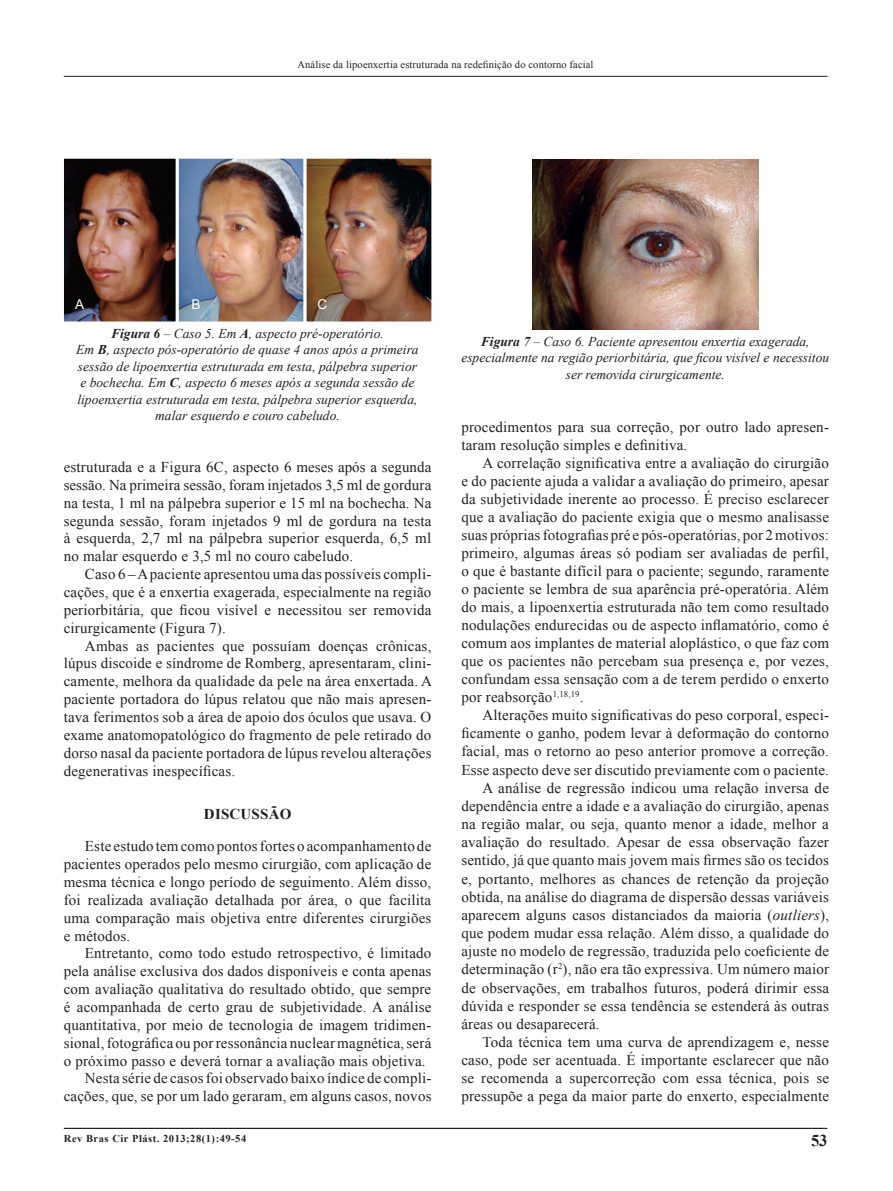
<style>
.page{position:relative;width:893px;height:1191px;background:#fff}
.page>*{position:absolute;margin:0;border:0;box-sizing:border-box;transform-origin:0 0}
.t1{font:700 16.5px "Times New Roman";color:#231f20}
.t2{font:15px/17.9px "Times New Roman";letter-spacing:.01em;color:#231f20;text-align:justify}
.t3{font:700 15px "Times New Roman";letter-spacing:.015em;color:#231f20}
.t4{font:italic 13.5px/16.5px "Times New Roman";color:#231f20;text-align:center}
.t5{font:13.5px "Arial";color:#fff}
.t6{font:10.5px "Times New Roman";letter-spacing:.01em;color:#231f20}
.t7{font:700 10.5px "Times New Roman";letter-spacing:.05em;color:#231f20}
.s1{font-weight:700}
.s2{font-style:italic}
</style>
<div class="page">
<hr style="left:64px;top:1128px;width:763px;height:1px;background:#231f20">
<hr style="left:64px;top:76px;width:763px;height:1px;background:#231f20">
<img style="left:65px;top:160px;width:365px;height:160px">
<div style="left:61px;top:156px;width:118px;height:168px;border:3px solid #fff"></div>
<div style="left:176px;top:156px;width:131px;height:168px;border:3px solid #fff"></div>
<div style="left:304px;top:156px;width:130px;height:168px;border:3px solid #fff"></div>
<img style="left:532px;top:159px;width:226px;height:171px">
<p class="t6" style="left:297px;top:57px;width:298px">Análise da lipoenxertia estruturada na redefinição do contorno facial</p>
<p class="t5" style="left:75px;top:296px;width:11px">A</p>
<p class="t5" style="left:191px;top:296px;width:11px">B</p>
<p class="t5" style="left:318px;top:296px;width:11px">C</p>
<p class="t4" style="left:76px;top:325px;width:344px"><span class="s1">Figura 6</span> – Caso 5. Em <span class="s1">A</span>, aspecto pré-operatório.<br>Em <span class="s1">B</span>, aspecto pós-operatório de quase 4 anos após a primeira sessão de lipoenxertia estruturada em testa, pálpebra superior e bochecha. Em <span class="s1">C</span>, aspecto 6 meses após a segunda sessão de lipoenxertia estruturada em testa, pálpebra superior esquerda, malar esquerdo e couro cabeludo.</p>
<p class="t4" style="left:461px;top:333px;width:369px"><span class="s1">Figura 7</span> – Caso 6. Paciente apresentou enxertia exagerada, especialmente na região periorbitária, que ficou visível e necessitou ser removida cirurgicamente.</p>
<p class="t2" style="left:461px;top:418px;width:369px">procedimentos para sua correção, por outro lado apresen&shy;taram resolução simples e definitiva.</p>
<p class="t2" style="left:461px;top:454px;width:369px;text-indent:21px">A correlação significativa entre a avaliação do cirurgião e do paciente ajuda a validar a avaliação do primeiro, apesar da subjetividade inerente ao processo. É preciso esclarecer que a avaliação do paciente exigia que o mesmo analisasse suas próprias fotografias pré e pós-operatórias, por 2 motivos: primeiro, algumas áreas só podiam ser avaliadas de perfil, o que é bastante difícil para o paciente; segundo, raramente o paciente se lembra de sua aparência pré-operatória. Além do mais, a lipoenxertia estruturada não tem como resultado nodulações endurecidas ou de aspecto inflamatório, como é comum aos implantes de material aloplástico, o que faz com que os pacientes não percebam sua presença e, por vezes, confundam essa sensação com a de terem perdido o enxerto por reabsorção<sup>1,18,19</sup>.</p>
<p class="t2" style="left:483px;top:706px;width:348px">Alterações muito significativas do peso corporal, especi-</p>
<p class="t2" style="left:461px;top:724px;width:369px">ficamente o ganho, podem levar à deformação do contorno</p>
<p class="t2" style="left:461px;top:742px;width:369px">facial, mas o retorno ao peso anterior promove a correção.</p>
<p class="t2" style="left:461px;top:760px;width:369px">Esse aspecto deve ser discutido previamente com o paciente.</p>
<p class="t2" style="left:483px;top:778px;width:348px">A análise de regressão indicou uma relação inversa de</p>
<p class="t2" style="left:461px;top:796px;width:369px">dependência entre a idade e a avaliação do cirurgião, apenas</p>
<p class="t2" style="left:461px;top:815px;width:369px">na região malar, ou seja, quanto menor a idade, melhor a</p>
<p class="t2" style="left:461px;top:833px;width:369px">avaliação do resultado. Apesar de essa observação fazer</p>
<p class="t2" style="left:461px;top:851px;width:369px">sentido, já que quanto mais jovem mais firmes são os tecidos</p>
<p class="t2" style="left:461px;top:869px;width:369px">e, portanto, melhores as chances de retenção da projeção</p>
<p class="t2" style="left:461px;top:887px;width:369px">obtida, na análise do diagrama de dispersão dessas variáveis</p>
<p class="t2" style="left:461px;top:905px;width:369px">aparecem alguns casos distanciados da maioria (<span class="s2">outliers</span>),</p>
<p class="t2" style="left:461px;top:924px;width:369px">que podem mudar essa relação. Além disso, a qualidade do</p>
<p class="t2" style="left:461px;top:942px;width:369px">ajuste no modelo de regressão, traduzida pelo coeficiente de</p>
<p class="t2" style="left:461px;top:960px;width:369px">determinação (r<sup>2</sup>), não era tão expressiva. Um número maior</p>
<p class="t2" style="left:461px;top:978px;width:369px">de observações, em trabalhos futuros, poderá dirimir essa</p>
<p class="t2" style="left:461px;top:996px;width:369px">dúvida e responder se essa tendência se estenderá às outras</p>
<p class="t2" style="left:461px;top:1014px;width:140px">áreas ou desaparecerá.</p>
<p class="t2" style="left:483px;top:1032px;width:348px">Toda técnica tem uma curva de aprendizagem e, nesse</p>
<p class="t2" style="left:461px;top:1050px;width:369px">caso, pode ser acentuada. É importante esclarecer que não</p>
<p class="t2" style="left:461px;top:1068px;width:369px">se recomenda a supercorreção com essa técnica, pois se</p>
<p class="t2" style="left:461px;top:1086px;width:369px">pressupõe a pega da maior parte do enxerto, especialmente</p>
<p class="t2" style="left:64px;top:458px;width:369px">estruturada e a Figura 6C, aspecto 6 meses após a segunda sessão. Na primeira sessão, foram injetados 3,5 ml de gordura na testa, 1 ml na pálpebra superior e 15 ml na bochecha. Na segunda sessão, foram injetados 9 ml de gordura na testa à esquerda, 2,7 ml na pálpebra superior esquerda, 6,5 ml no malar esquerdo e 3,5 ml no couro cabeludo.</p>
<p class="t2" style="left:64px;top:565px;width:369px;text-indent:21px">Caso 6 – A paciente apresentou uma das possíveis compli&shy;cações, que é a enxertia exagerada, especialmente na região periorbitária, que ficou visível e necessitou ser removida cirurgicamente (Figura 7).</p>
<p class="t2" style="left:64px;top:636px;width:370px;text-indent:21px">Ambas as pacientes que possuíam doenças crônicas, lúpus discoide e síndrome de Romberg, apresentaram, clini&shy;camente, melhora da qualidade da pele na área enxertada. A paciente portadora do lúpus relatou que não mais apresen&shy;tava ferimentos sob a área de apoio dos óculos que usava. O exame anatomopatológico do fragmento de pele retirado do dorso nasal da paciente portadora de lúpus revelou alterações degenerativas inespecíficas.</p>
<p class="t3" style="left:204px;top:803px;width:89px">DISCUSSÃO</p>
<p class="t2" style="left:64px;top:837px;width:369px;text-indent:21px">Este estudo tem como pontos fortes o acompanhamento de pacientes operados pelo mesmo cirurgião, com aplicação de mesma técnica e longo período de seguimento. Além disso, foi realizada avaliação detalhada por área, o que facilita uma comparação mais objetiva entre diferentes cirurgiões e métodos.</p>
<p class="t2" style="left:85px;top:944px;width:348px">Entretanto, como todo estudo retrospectivo, é limitado</p>
<p class="t2" style="left:64px;top:962px;width:369px">pela análise exclusiva dos dados disponíveis e conta apenas</p>
<p class="t2" style="left:64px;top:980px;width:369px">com avaliação qualitativa do resultado obtido, que sempre</p>
<p class="t2" style="left:64px;top:997px;width:369px">é acompanhada de certo grau de subjetividade. A análise</p>
<p class="t2" style="left:64px;top:1015px;width:369px">quantitativa, por meio de tecnologia de imagem tridimen-</p>
<p class="t2" style="left:64px;top:1033px;width:369px">sional, fotográfica ou por ressonância nuclear magnética, será</p>
<p class="t2" style="left:64px;top:1051px;width:363px">o próximo passo e deverá tornar a avaliação mais objetiva.</p>
<p class="t2" style="left:85px;top:1069px;width:348px">Nesta série de casos foi observado baixo índice de compli-</p>
<p class="t2" style="left:64px;top:1087px;width:369px">cações, que, se por um lado geraram, em alguns casos, novos</p>
<p class="t7" style="left:64px;top:1131px;width:184px">Rev Bras Cir Plást. 2013;28(1):49-54</p>
<p class="t1" style="left:811px;top:1129px;width:18px">53</p>
</div>
